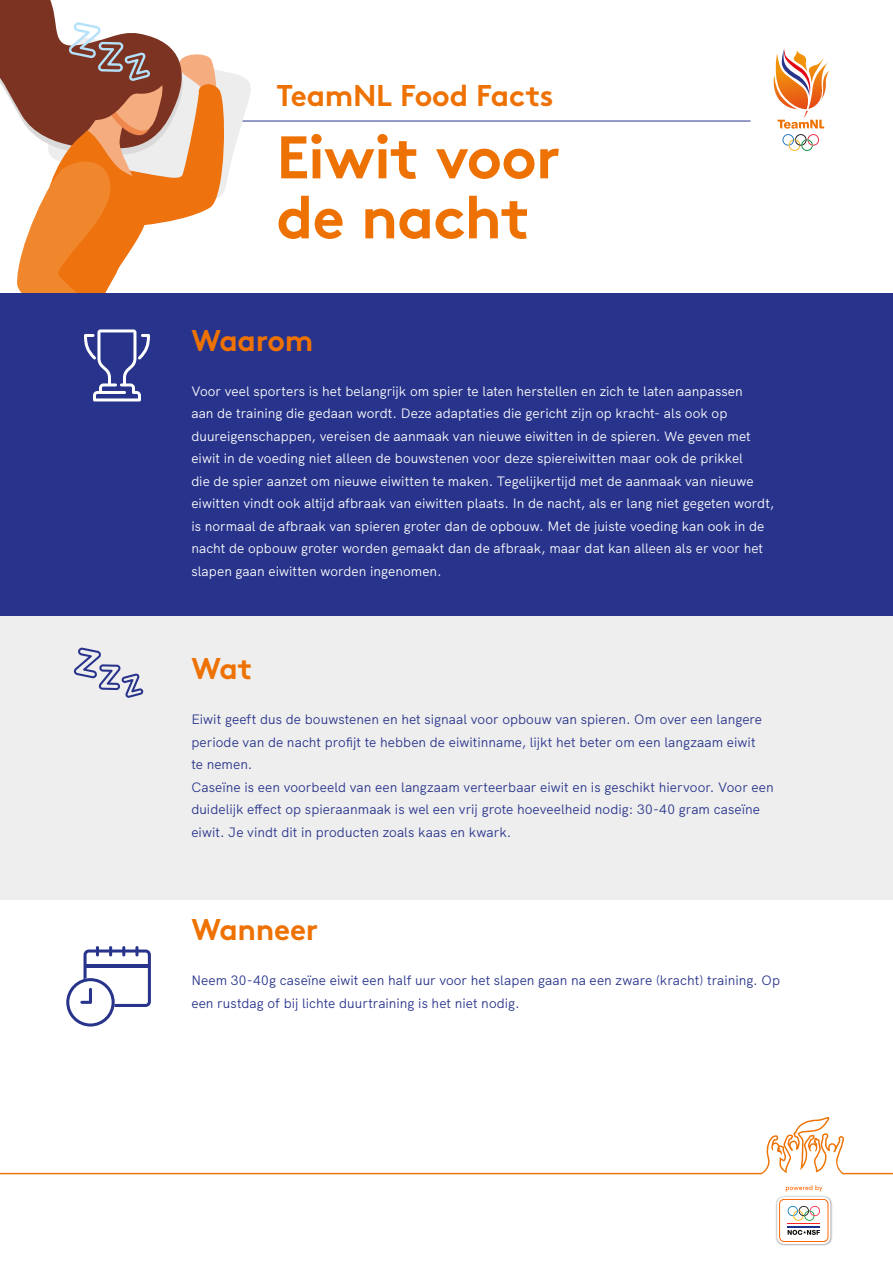
<style>
.page{position:relative;width:893px;height:1263px;background:#fff}
.page>*{position:absolute;margin:0;border:0;box-sizing:border-box;transform-origin:0 0}
.t1{font:700 60px/60px "Brown";letter-spacing:-.015em;color:#ee7203}
.t2{font:700 30px "Brown";letter-spacing:-.01em;color:#ee7203}
.t3{font:13.5px/22.5px "HK Grotesk";letter-spacing:.005em;color:#fff}
.t4{font:13.5px/22.5px "HK Grotesk";letter-spacing:.005em;color:#28348b}
</style>
<div class="page">
<hr style="left:155px;top:121px;width:595px;height:1px;background:#28348b">
<div style="left:0;top:293px;width:893px;height:323px;background:#28348b"></div>
<div style="left:0;top:616px;width:893px;height:284px;background:#eee"></div>
<svg style="left:66px;top:946px;width:85px;height:80px"></svg>
<hr style="left:87px;top:965px;width:61px;height:3px;background:#28348b">
<svg style="left:0;top:0;width:253px;height:402px"></svg>
<svg style="left:73px;top:648px;width:71px;height:50px"></svg>
<svg style="left:0;top:1117px;width:893px;height:57px"></svg>
<svg style="left:773px;top:48px;width:56px;height:103px"></svg>
<img style="left:776px;top:1199px;width:57px;height:47px">
<svg style="left:777px;top:1185px;width:53px;height:59px"></svg>
<h2 class="t2" style="left:276px;top:72px;width:279px">TeamNL Food Facts</h2>
<h1 class="t1" style="left:276px;top:121px;width:285px">Eiwit voor de nacht</h1>
<h2 class="t2" style="left:191px;top:316px;width:123px">Waarom</h2>
<p class="t3" style="left:191px;top:379px;width:584px">Voor veel sporters is het belangrijk om spier te laten herstellen en zich te laten aanpassen<br>aan de training die gedaan wordt. Deze adaptaties die gericht zijn op kracht- als ook op duureigenschappen, vereisen de aanmaak van nieuwe eiwitten in de spieren. We geven met eiwit in de voeding niet alleen de bouwstenen voor deze spiereiwitten maar ook de prikkel<br>die de spier aanzet om nieuwe eiwitten te maken. Tegelijkertijd met de aanmaak van nieuwe eiwitten vindt ook altijd afbraak van eiwitten plaats. In de nacht, als er lang niet gegeten wordt, is normaal de afbraak van spieren groter dan de opbouw. Met de juiste voeding kan ook in de nacht de opbouw groter worden gemaakt dan de afbraak, maar dat kan alleen als er voor het slapen gaan eiwitten worden ingenomen.</p>
<h2 class="t2" style="left:191px;top:644px;width:62px">Wat</h2>
<p class="t4" style="left:191px;top:707px;width:584px">Eiwit geeft dus de bouwstenen en het signaal voor opbouw van spieren. Om over een langere periode van de nacht profijt te hebben de eiwitinname, lijkt het beter om een langzaam eiwit<br>te nemen.<br>Caseïne is een voorbeeld van een langzaam verteerbaar eiwit en is geschikt hiervoor. Voor een duidelijk effect op spieraanmaak is wel een vrij grote hoeveelheid nodig: 30-40 gram caseïne eiwit. Je vindt dit in producten zoals kaas en kwark.</p>
<h2 class="t2" style="left:191px;top:905px;width:128px">Wanneer</h2>
<p class="t4" style="left:191px;top:968px;width:590px">Neem 30-40g caseïne eiwit een half uur voor het slapen gaan na een zware (kracht) training. Op een rustdag of bij lichte duurtraining is het niet nodig.</p>
</div>
